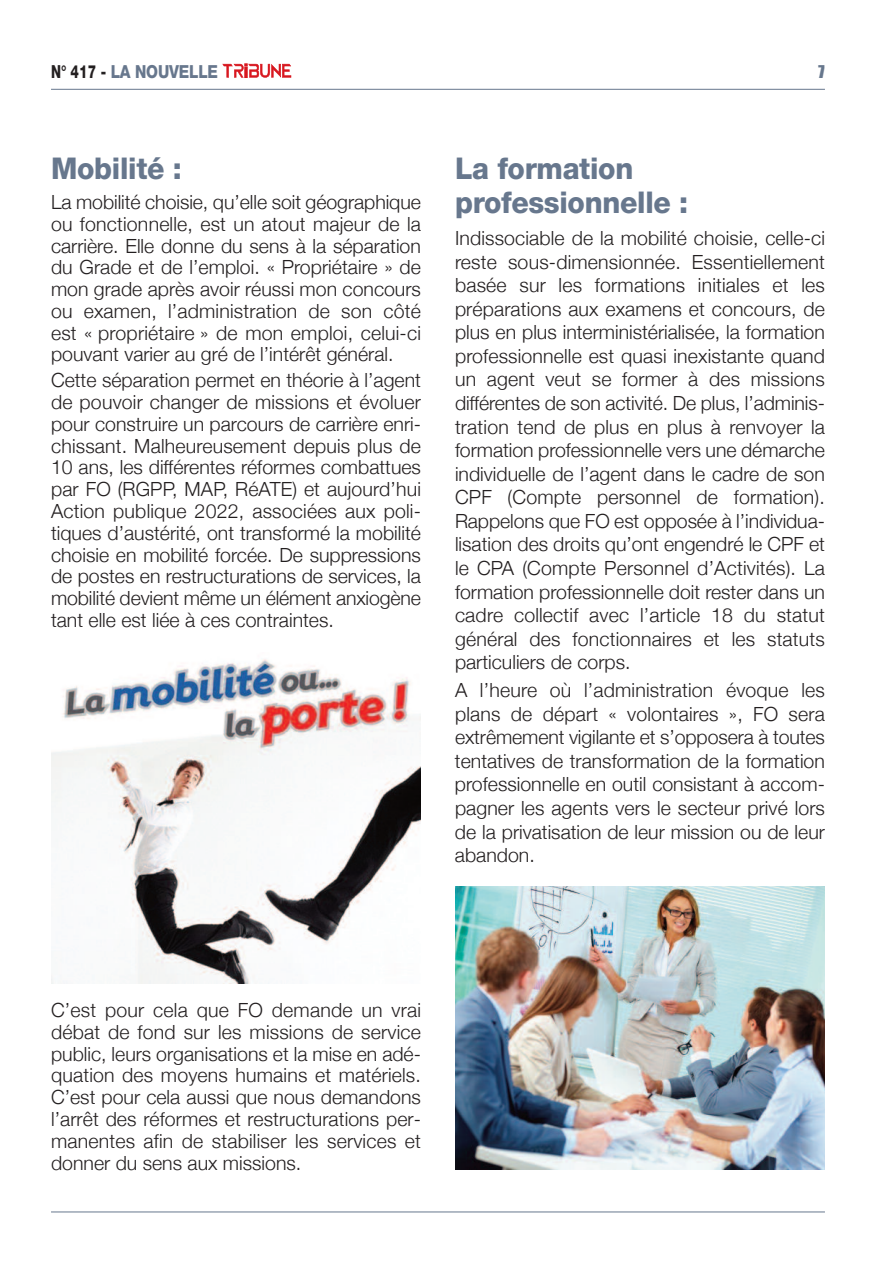
<style>
.page{position:relative;width:893px;height:1263px;background:#fff}
.page>*{position:absolute;margin:0;border:0;box-sizing:border-box;transform-origin:0 0}
.t1{font:800 30px/34px "Helvetica Neue";letter-spacing:-.01em;color:#67778d;scale:.95 1}
.t2{font:300 19.5px/21.8px "Helvetica Neue";color:#231f20;text-align:justify}
.t3{font:800 18px "Helvetica Neue";letter-spacing:-.01em;color:#67778d;scale:.85 1}
.t4{font:18px "Impact";color:#67778d}
.s1{color:#231f20}
</style>
<div class="page">
<svg style="left:222px;top:64px;width:69px;height:14px"></svg>
<hr style="left:51px;top:89px;width:774px;height:1px;background:#67778d">
<hr style="left:51px;top:1211px;width:774px;height:1px;background:#67778d">
<img style="left:51px;top:659px;width:370px;height:325px">
<img style="left:455px;top:886px;width:370px;height:283px">
<p class="t3" style="left:51px;top:65px;width:198px"><span class="s1">N° 417 -</span> LA NOUVELLE</p>
<p class="t4" style="left:818px;top:65px;width:8px">7</p>
<h1 class="t1" style="left:51px;top:154px;width:139px">Mobilité :</h1>
<p class="t2" style="left:51px;top:191px;width:371px">La mobilité choisie, qu’elle soit géographique ou fonctionnelle, est un atout majeur de la carrière. Elle donne du sens à la séparation du Grade et de l’emploi. « Propriétaire » de mon grade après avoir réussi mon concours ou examen, l’administration de son côté est « propriétaire » de mon emploi, celui-ci pouvant varier au gré de l’intérêt général.</p>
<p class="t2" style="left:51px;top:369px;width:371px">Cette séparation permet en théorie à l’agent de pouvoir changer de missions et évoluer pour construire un parcours de carrière enri&shy;chissant. Malheureusement depuis plus de 10 ans, les différentes réformes combattues par FO (RGPP, MAP, RéATE) et aujourd’hui Action publique 2022, associées aux poli&shy;tiques d’austérité, ont transformé la mobilité choisie en mobilité forcée. De suppressions de postes en restructurations de services, la mobilité devient même un élément anxiogène tant elle est liée à ces contraintes.</p>
<h1 class="t1" style="left:455px;top:154px;width:247px">La formation professionnelle :</h1>
<p class="t2" style="left:455px;top:226px;width:371px;line-height:23.5px">Indissociable de la mobilité choisie, celle-ci reste sous-dimensionnée. Essentiellement basée sur les formations initiales et les préparations aux examens et concours, de plus en plus interministérialisée, la formation professionnelle est quasi inexistante quand un agent veut se former à des missions différentes de son activité. De plus, l’adminis&shy;tration tend de plus en plus à renvoyer la formation professionnelle vers une démarche individuelle de l’agent dans le cadre de son CPF (Compte personnel de formation).<br>Rappelons que FO est opposée à l’individua&shy;lisation des droits qu’ont engendré le CPF et le CPA (Compte Personnel d’Activités). La formation professionnelle doit rester dans un cadre collectif avec l’article 18 du statut général des fonctionnaires et les statuts particuliers de corps.</p>
<p class="t2" style="left:455px;top:678px;width:371px;line-height:23.5px">A l’heure où l’administration évoque les plans de départ « volontaires », FO sera extrêmement vigilante et s’opposera à toutes tentatives de transformation de la formation professionnelle en outil consistant à accom&shy;pagner les agents vers le secteur privé lors de la privatisation de leur mission ou de leur abandon.</p>
<p class="t2" style="left:51px;top:999px;width:371px">C’est pour cela que FO demande un vrai débat de fond sur les missions de service public, leurs organisations et la mise en adé&shy;quation des moyens humains et matériels.<br>C’est pour cela aussi que nous demandons l’arrêt des réformes et restructurations per&shy;manentes afin de stabiliser les services et donner du sens aux missions.</p>
</div>
